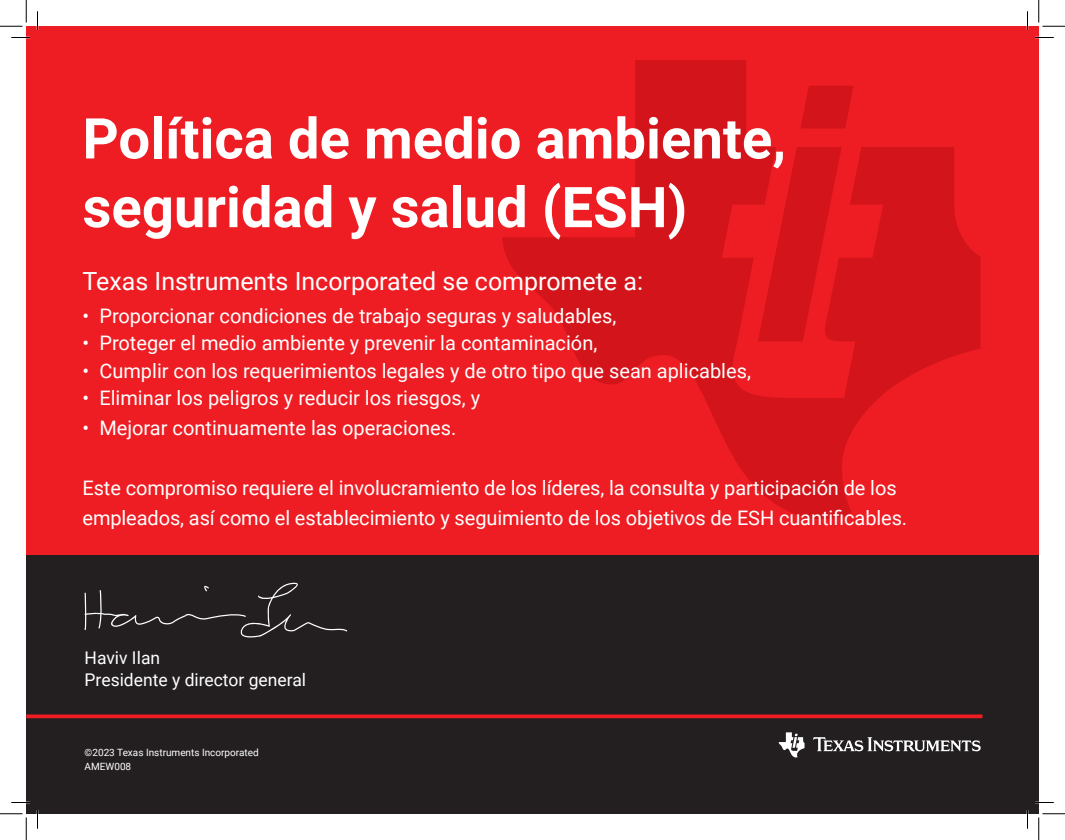
<style>
.page{position:relative;width:1065px;height:840px;background:#fff}
.page>*{position:absolute;margin:0;border:0;box-sizing:border-box;transform-origin:0 0}
.t1{font:700 56.25px/68.8px "Roboto";color:#fff}
.t2{font:25px "Roboto";color:#fff}
.t3{font:20px/30px "Roboto";color:#fff}
.t4{font:17.5px/22.5px "Roboto";color:#fff}
.t5{font:10px/13.8px "Roboto";color:#fff}
</style>
<div class="page">
<div style="left:26px;top:26px;width:1013px;height:585px;background:#ee1d23"></div>
<svg style="left:502px;top:60px;width:479px;height:459px"></svg>
<div style="left:26px;top:555px;width:1013px;height:259px;background:#231f20"></div>
<svg style="left:779px;top:732px;width:26px;height:26px"></svg>
<svg style="left:813px;top:737px;width:168px;height:14px"></svg>
<svg style="left:26px;top:714px;width:956px;height:4px;background:#d51d22"></svg>
<svg style="left:85px;top:582px;width:262px;height:56px"></svg>
<svg style="left:11px;top:37px;width:19px;height:1px"></svg>
<svg style="left:1035px;top:37px;width:19px;height:1px"></svg>
<svg style="left:11px;top:802px;width:19px;height:1px"></svg>
<svg style="left:1035px;top:802px;width:19px;height:1px"></svg>
<svg style="left:37px;top:11px;width:1px;height:19px"></svg>
<svg style="left:37px;top:810px;width:1px;height:19px"></svg>
<svg style="left:1027px;top:11px;width:1px;height:19px"></svg>
<svg style="left:1027px;top:810px;width:1px;height:19px"></svg>
<svg style="left:0;top:0;width:27px;height:27px"></svg>
<svg style="left:0;top:814px;width:27px;height:26px"></svg>
<svg style="left:1039px;top:0;width:26px;height:27px"></svg>
<svg style="left:1039px;top:814px;width:26px;height:26px"></svg>
<h1 class="t1" style="left:82px;top:102px;width:705px">Política de medio ambiente, seguridad y salud (ESH)</h1>
<p class="t2" style="left:82px;top:263px;width:562px">Texas Instruments Incorporated se compromete a:</p>
<p class="t3" style="left:82px;top:300px;width:535px">• Proporcionar condiciones de trabajo seguras y saludables,</p>
<p class="t3" style="left:82px;top:327px;width:516px">• Proteger el medio ambiente y prevenir la contaminación,</p>
<p class="t3" style="left:82px;top:355px;width:670px">• Cumplir con los requerimientos legales y de otro tipo que sean aplicables,</p>
<p class="t3" style="left:82px;top:382px;width:399px">• Eliminar los peligros y reducir los riesgos, y</p>
<p class="t3" style="left:82px;top:412px;width:375px">• Mejorar continuamente las operaciones.</p>
<p class="t3" style="left:82px;top:472px;width:826px">Este compromiso requiere el involucramiento de los líderes, la consulta y participación de los empleados, así como el establecimiento y seguimiento de los objetivos de ESH cuantificables.</p>
<p class="t4" style="left:85px;top:646px;width:223px">Haviv Ilan<br>Presidente y director general</p>
<p class="t5" style="left:85px;top:745px;width:176px">©2023 Texas Instruments Incorporated<br>AMEW008</p>
</div>
